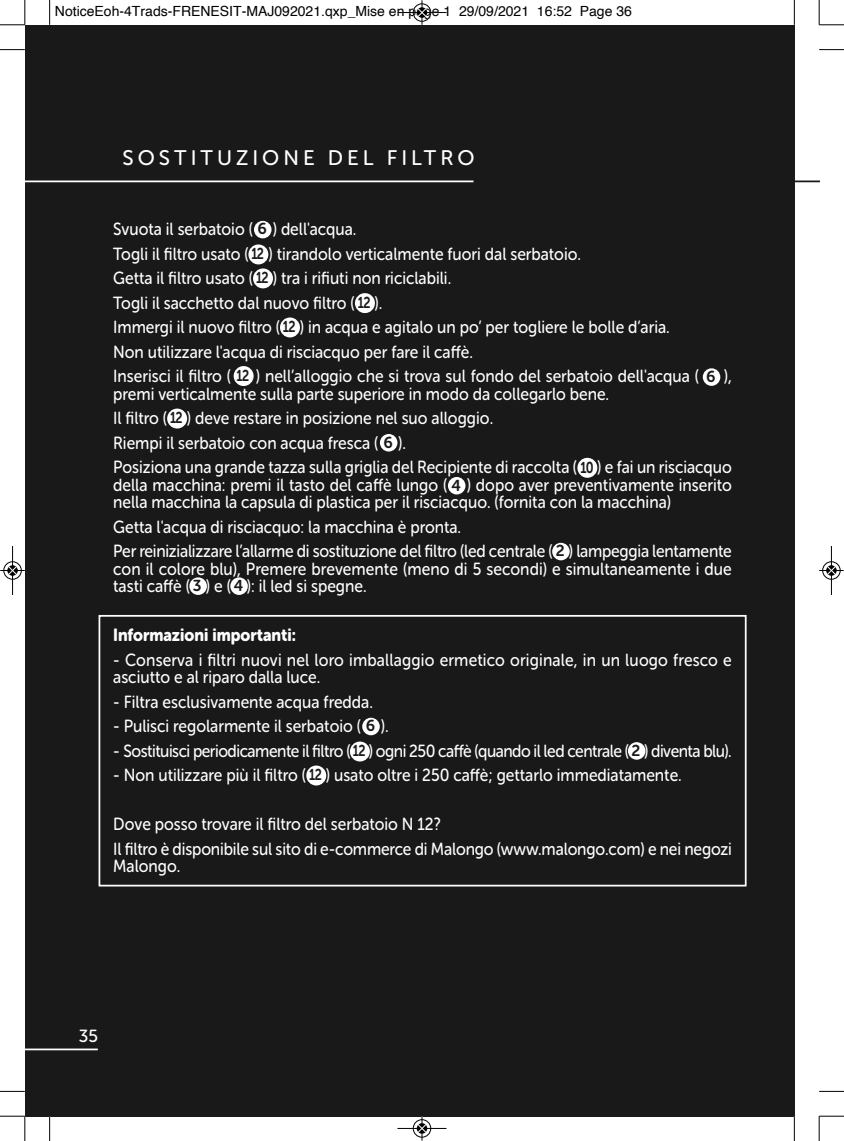
<style>
.page{position:relative;width:844px;height:1141px;background:#fff}
.page>*{position:absolute;margin:0;border:0;box-sizing:border-box;transform-origin:0 0}
.t1{font:21px "Museo Sans Rounded 500";letter-spacing:.19em;color:#fff}
.t2{font:17.5px/24.5px "Museo Sans Rounded 500";color:#fff;scale:.9 1}
.t3{font:17.5px "Museo Sans Rounded 500";letter-spacing:-.03em;color:#fff;scale:.9 1}
.t4{font:17.5px "Museo Sans Rounded 900";color:#fff;scale:.9 1}
.t5{font:17.5px "Museo Sans Rounded 500";color:#fff}
.t6{font:15.75px "Museo Sans Rounded 700";letter-spacing:-.06em;color:#191919;scale:.8 1}
.t7{font:15.75px/24.3px "Museo Sans Rounded 700";letter-spacing:-.06em;color:#191919;text-align:center}
.t8{font:14px "Helvetica";color:#000}
</style>
<div class="page">
<div style="left:25px;top:25px;width:769px;height:1091px;background:#191919"></div>
<hr style="left:25px;top:181px;width:448px;height:1px;background:#fff">
<div style="left:98px;top:615px;width:648px;height:271px;border:2px solid #fff"></div>
<div style="left:254px;top:221px;width:17px;height:17px;background:#fff;border-radius:50%"></div>
<div style="left:248px;top:244px;width:20px;height:20px;background:#fff;border-radius:50%"></div>
<div style="left:253px;top:268px;width:20px;height:20px;background:#fff;border-radius:50%"></div>
<div style="left:355px;top:293px;width:20px;height:20px;background:#fff;border-radius:50%"></div>
<div style="left:280px;top:317px;width:20px;height:20px;background:#fff;border-radius:50%"></div>
<div style="left:233px;top:366px;width:20px;height:20px;background:#fff;border-radius:50%"></div>
<div style="left:702px;top:368px;width:18px;height:18px;background:#fff;border-radius:50%"></div>
<div style="left:167px;top:409px;width:20px;height:20px;background:#fff;border-radius:50%"></div>
<div style="left:380px;top:434px;width:17px;height:18px;background:#fff;border-radius:50%"></div>
<div style="left:577px;top:458px;width:20px;height:20px;background:#fff;border-radius:50%"></div>
<div style="left:448px;top:477px;width:17px;height:17px;background:#fff;border-radius:50%"></div>
<div style="left:552px;top:543px;width:17px;height:17px;background:#fff;border-radius:50%"></div>
<div style="left:189px;top:577px;width:18px;height:18px;background:#fff;border-radius:50%"></div>
<div style="left:230px;top:577px;width:18px;height:18px;background:#fff;border-radius:50%"></div>
<div style="left:362px;top:718px;width:17px;height:17px;background:#fff;border-radius:50%"></div>
<div style="left:306px;top:766px;width:20px;height:19px;background:#fff;border-radius:50%"></div>
<div style="left:350px;top:742px;width:20px;height:19px;background:#fff;border-radius:50%"></div>
<div style="left:627px;top:742px;width:18px;height:18px;background:#fff;border-radius:50%"></div>
<svg style="left:794px;top:181px;width:25px;height:1px"></svg>
<hr style="left:25px;top:1049px;width:73px;height:1px;background:#fff">
<svg style="left:49px;top:0;width:1px;height:25px"></svg>
<svg style="left:0;top:49px;width:25px;height:1px"></svg>
<svg style="left:793px;top:0;width:1px;height:25px"></svg>
<svg style="left:819px;top:49px;width:24px;height:1px"></svg>
<svg style="left:49px;top:1116px;width:1px;height:25px"></svg>
<svg style="left:0;top:1091px;width:25px;height:1px"></svg>
<svg style="left:793px;top:1116px;width:1px;height:25px"></svg>
<svg style="left:819px;top:1091px;width:24px;height:1px"></svg>
<svg style="left:0;top:0;width:26px;height:26px"></svg>
<svg style="left:818px;top:0;width:25px;height:26px"></svg>
<svg style="left:0;top:1116px;width:26px;height:25px"></svg>
<svg style="left:818px;top:1116px;width:25px;height:25px"></svg>
<div style="left:412px;top:3px;width:19px;height:19px;border:1px solid #fff;border-radius:50%"></div>
<hr style="left:397px;top:12px;width:49px;height:1px;background:#000">
<div style="left:413px;top:4px;width:18px;height:18px;border:1px solid #000;border-radius:50%"></div>
<svg style="left:417px;top:0;width:9px;height:25px"></svg>
<div style="left:412px;top:1119px;width:19px;height:19px;border:1px solid #fff;border-radius:50%"></div>
<hr style="left:397px;top:1128px;width:49px;height:1px;background:#000">
<div style="left:413px;top:1119px;width:18px;height:18px;border:1px solid #000;border-radius:50%"></div>
<svg style="left:417px;top:1116px;width:9px;height:25px"></svg>
<div style="left:3px;top:561px;width:19px;height:19px;border:1px solid #fff;border-radius:50%"></div>
<hr style="left:12px;top:546px;width:1px;height:49px;background:#000">
<div style="left:4px;top:562px;width:18px;height:17px;border:1px solid #000;border-radius:50%"></div>
<svg style="left:0;top:566px;width:25px;height:9px"></svg>
<div style="left:821px;top:561px;width:19px;height:19px;border:1px solid #fff;border-radius:50%"></div>
<hr style="left:830px;top:546px;width:1px;height:49px;background:#000">
<div style="left:822px;top:562px;width:18px;height:17px;border:1px solid #000;border-radius:50%"></div>
<svg style="left:819px;top:566px;width:24px;height:9px"></svg>
<p class="t8" style="left:55px;top:5px;width:578px">NoticeEoh-4Trads-FRENESIT-MAJ092021.qxp_Mise en page 1 29/09/2021 16:52 Page 36</p>
<p class="t1" style="left:122px;top:150px;width:353px">SOSTITUZIONE DEL FILTRO</p>
<p class="t2" style="left:113px;top:219px;width:619px">Svuota il serbatoio ( ) dell'acqua.<br>Togli il filtro usato ( ) tirandolo verticalmente fuori dal serbatoio.<br>Getta il filtro usato ( ) tra i rifiuti non riciclabili.<br>Togli il sacchetto dal nuovo filtro ( ).<br>Immergi il nuovo filtro ( ) in acqua e agitalo un po’ per togliere le bolle d’aria.<br>Non utilizzare l'acqua di risciacquo per fare il caffè.<br>Inserisci il filtro (</p>
<p class="t7" style="left:251px;top:218px;width:19px">6<br>12<br>12</p>
<p class="t6" style="left:358px;top:297px;width:17px">12</p>
<p class="t6" style="left:283px;top:321px;width:17px">12</p>
<p class="t2" style="left:256px;top:366px;width:494px">) nell’alloggio che si trova sul fondo del serbatoio dell'acqua (</p>
<p class="t2" style="left:723px;top:366px;width:10px">),</p>
<p class="t2" style="left:113px;top:383px;width:688px">premi verticalmente sulla parte superiore in modo da collegarlo bene.<br>Il filtro ( ) deve restare in posizione nel suo alloggio.<br>Riempi il serbatoio con acqua fresca ( ).<br>Posiziona una grande tazza sulla griglia del Recipiente di raccolta ( ) e fai un risciacquo</p>
<p class="t2" style="left:113px;top:478px;width:688px;line-height:17.5px">della macchina: premi il tasto del caffè lungo ( ) dopo aver preventivamente inserito nella macchina la capsula di plastica per il risciacquo. (fornita con la macchina)</p>
<p class="t2" style="left:113px;top:516px;width:688px">Getta l'acqua di risciacquo: la macchina è pronta.<br>Per reinizializzare l’allarme di sostituzione del filtro (led centrale ( ) lampeggia lentamente</p>
<p class="t2" style="left:113px;top:562px;width:688px;line-height:17.5px">con il colore blu), Premere brevemente (meno di 5 secondi) e simultaneamente i due tasti caffè ( ) e ( ): il led si spegne.</p>
<p class="t4" style="left:113px;top:629px;width:204px">Informazioni importanti:</p>
<p class="t2" style="left:113px;top:653px;width:688px;line-height:17.5px">- Conserva i filtri nuovi nel loro imballaggio ermetico originale, in un luogo fresco e asciutto e al riparo dalla luce.</p>
<p class="t2" style="left:113px;top:691px;width:290px">- Filtra esclusivamente acqua fredda.</p>
<p class="t2" style="left:113px;top:716px;width:307px">- Pulisci regolarmente il serbatoio ( ).</p>
<p class="t3" style="left:113px;top:744px;width:688px">- Sostituisci periodicamente il filtro ( ) ogni 250 caffè (quando il led centrale ( ) diventa blu).</p>
<p class="t2" style="left:113px;top:765px;width:633px">- Non utilizzare più il filtro ( ) usato oltre i 250 caffè; gettarlo immediatamente.</p>
<p class="t2" style="left:113px;top:814px;width:688px">Dove posso trovare il filtro del serbatoio N 12?<br>Il filtro è disponibile sul sito di e-commerce di Malongo (www.malongo.com) e nei negozi</p>
<p class="t2" style="left:113px;top:856px;width:76px">Malongo.</p>
<p class="t6" style="left:236px;top:370px;width:17px">12</p>
<p class="t7" style="left:706px;top:366px;width:11px">6</p>
<p class="t6" style="left:170px;top:412px;width:17px">12</p>
<p class="t7" style="left:383px;top:431px;width:11px">6</p>
<p class="t6" style="left:580px;top:461px;width:18px">10</p>
<p class="t7" style="left:451px;top:474px;width:11px">4</p>
<p class="t7" style="left:555px;top:540px;width:10px">2</p>
<p class="t7" style="left:193px;top:575px;width:10px">3</p>
<p class="t7" style="left:234px;top:575px;width:11px">4</p>
<p class="t7" style="left:365px;top:715px;width:11px">6</p>
<p class="t6" style="left:353px;top:745px;width:17px">12</p>
<p class="t7" style="left:631px;top:740px;width:10px">2</p>
<p class="t6" style="left:309px;top:769px;width:17px">12</p>
<p class="t5" style="left:79px;top:1030px;width:21px">35</p>
</div>
